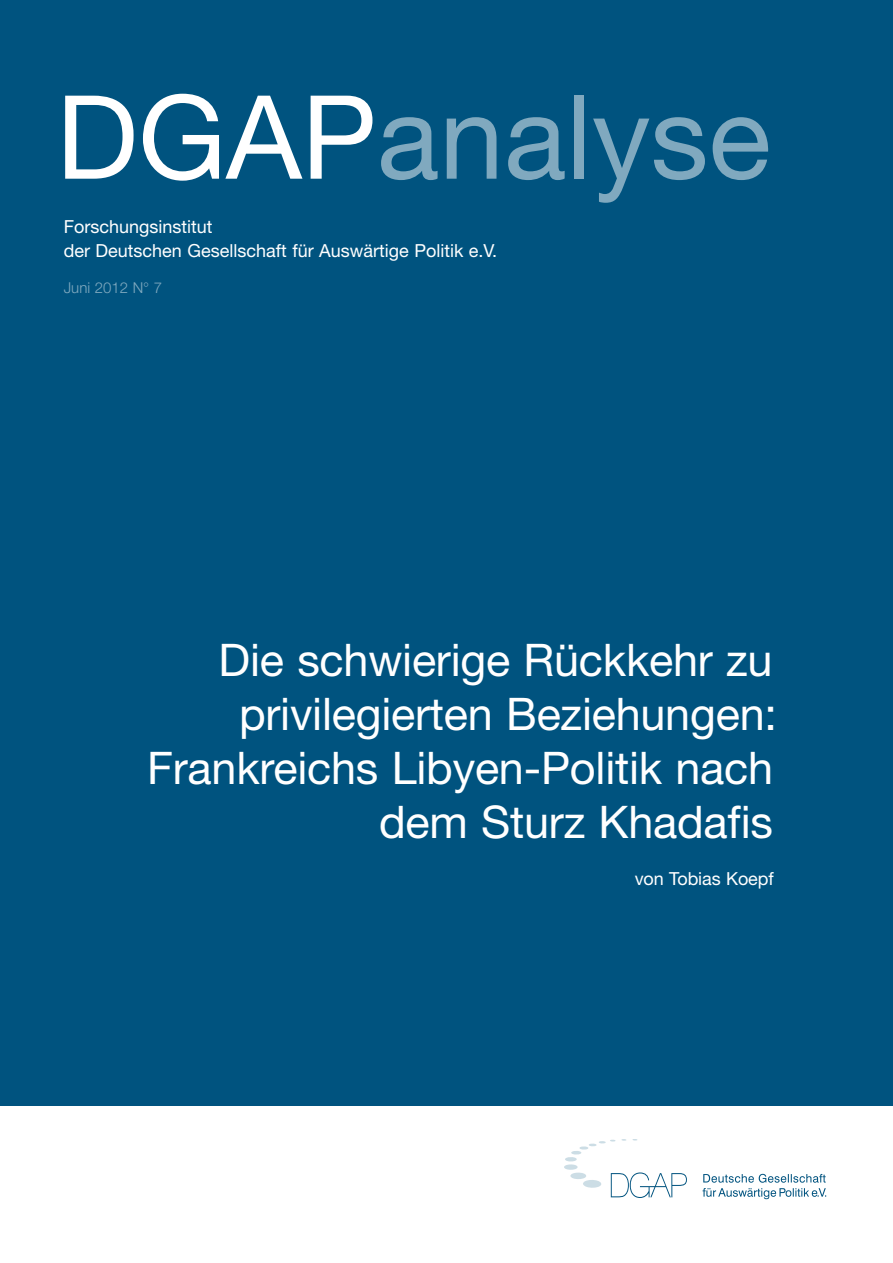
<style>
.page{position:relative;width:893px;height:1263px;background:#fff}
.page>*{position:absolute;margin:0;border:0;box-sizing:border-box;transform-origin:0 0}
.DGAPanalyse{font:116.25px "Helvetica Neue LT Std";color:#80a9bf}
.Umschlagtitel{font:45px/54px "Helvetica Neue LT Std";letter-spacing:-.005em;color:#fff;text-align:right}
.FI_DGAP{font:18px/24px "Helvetica Neue LT Std";color:#fff}
.Verfasser_U1{font:18px "Helvetica Neue LT Std";letter-spacing:-.005em;color:#fff}
.Monat_Nummer_blau{font:300 15px "Helvetica Neue LT Std";color:#80a9bf}
.s1{color:#fff}
</style>
<div class="page">
<div style="left:0;top:0;width:893px;height:1106px;background:#00537f"></div>
<svg style="left:564px;top:1139px;width:123px;height:59px"></svg>
<svg style="left:702px;top:1174px;width:124px;height:25px"></svg>
<p class="DGAPanalyse" style="left:56px;top:68px;width:716px"><span class="s1">DGAP</span>analyse</p>
<p class="FI_DGAP" style="left:64px;top:214px;width:435px">Forschungsinstitut<br>der Deutschen Gesellschaft für Auswärtige Politik e.V.</p>
<p class="Monat_Nummer_blau" style="left:64px;top:279px;width:100px">Juni 2012 N° 7</p>
<p class="Umschlagtitel" style="left:147px;top:632px;width:631px">Die schwierige Rückkehr zu privilegierten Beziehungen:<br>Frankreichs Libyen-Politik nach dem Sturz Khadafis</p>
<p class="Verfasser_U1" style="left:635px;top:867px;width:141px">von Tobias Koepf</p>
</div>
